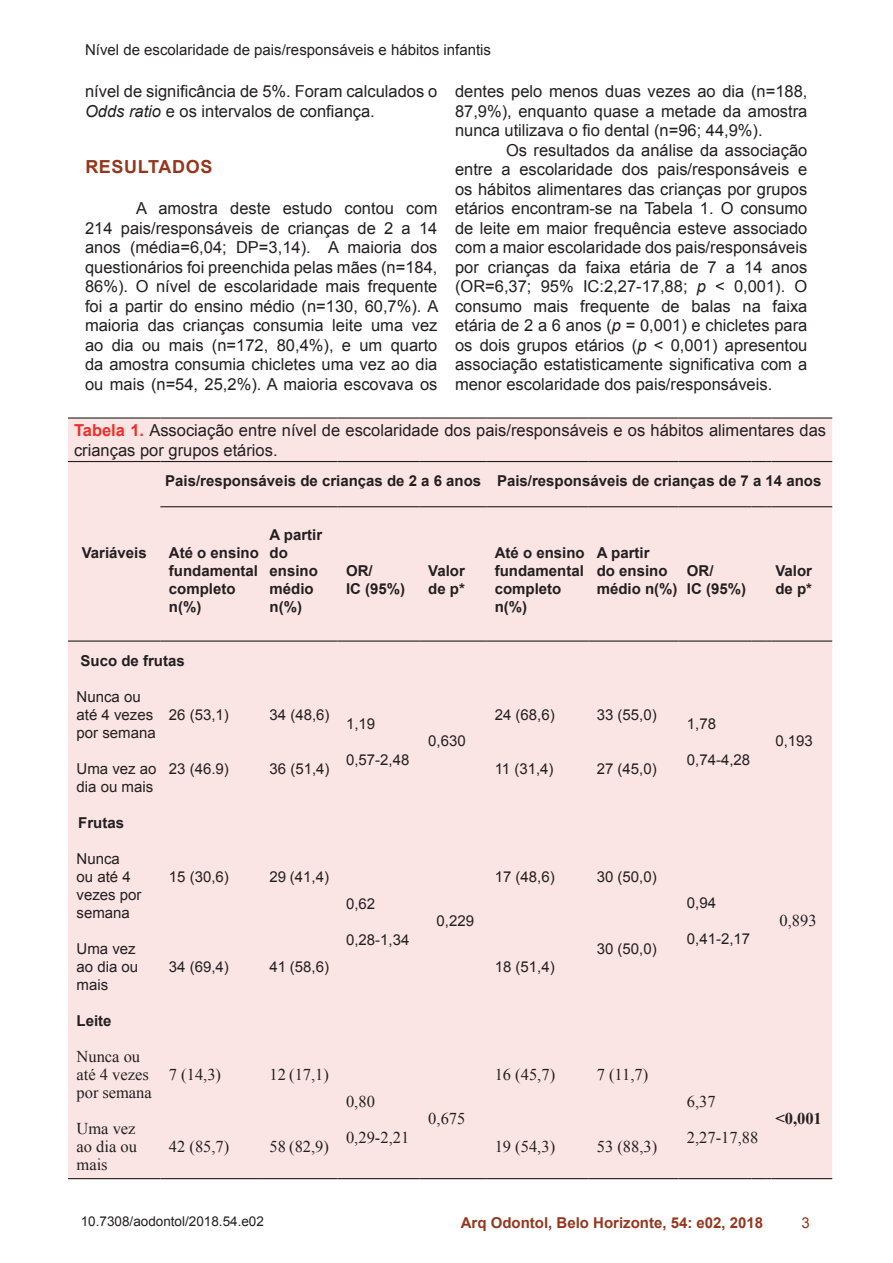
<style>
.page{position:relative;width:893px;height:1263px;background:#fff}
.page>*{position:absolute;margin:0;border:0;box-sizing:border-box;transform-origin:0 0}
.t1{font:700 18px "Arial";letter-spacing:.035em;color:#94371e}
.t2{font:16.5px/19.5px "Arial";color:#231f20;text-align:justify}
.t3{font:16.5px/18px "Times New Roman";color:#231f20}
.t4{font:700 16.5px "Times New Roman";color:#231f20}
.t5{font:15px/18px "Arial";color:#231f20}
.t6{font:700 15px/18px "Arial";color:#231f20}
.t7{font:700 15px "Arial";color:#94371e}
.t8{font:15px "Arial";color:#94371e}
.t9{font:13.5px "Arial";color:#231f20}
.s1{font-style:italic}
.s2{font-weight:700;color:#ee2f2a}
</style>
<div class="page">
<div style="left:68px;top:419px;width:764px;height:759px;background:#fae5e4"></div>
<hr style="left:68px;top:417px;width:92px;height:2px;background:#231f20">
<hr style="left:160px;top:417px;width:101px;height:2px;background:#231f20">
<hr style="left:261px;top:417px;width:77px;height:2px;background:#231f20">
<hr style="left:338px;top:417px;width:82px;height:2px;background:#231f20">
<hr style="left:420px;top:417px;width:66px;height:2px;background:#231f20">
<hr style="left:486px;top:417px;width:102px;height:2px;background:#231f20">
<hr style="left:588px;top:417px;width:90px;height:2px;background:#231f20">
<hr style="left:678px;top:417px;width:74px;height:2px;background:#231f20">
<svg style="left:752px;top:417px;width:19px;height:2px"></svg>
<hr style="left:771px;top:417px;width:61px;height:2px;background:#231f20">
<hr style="left:68px;top:461px;width:92px;height:1px;background:#231f20">
<hr style="left:160px;top:461px;width:101px;height:1px;background:#231f20">
<hr style="left:261px;top:461px;width:77px;height:1px;background:#231f20">
<hr style="left:338px;top:461px;width:82px;height:1px;background:#231f20">
<hr style="left:420px;top:461px;width:66px;height:1px;background:#231f20">
<hr style="left:486px;top:461px;width:102px;height:1px;background:#231f20">
<hr style="left:588px;top:461px;width:90px;height:1px;background:#231f20">
<hr style="left:678px;top:461px;width:74px;height:1px;background:#231f20">
<svg style="left:752px;top:461px;width:19px;height:1px"></svg>
<hr style="left:771px;top:461px;width:61px;height:1px;background:#231f20">
<hr style="left:68px;top:640px;width:92px;height:2px;background:#231f20">
<hr style="left:160px;top:640px;width:101px;height:2px;background:#231f20">
<hr style="left:261px;top:640px;width:77px;height:2px;background:#231f20">
<hr style="left:338px;top:640px;width:82px;height:2px;background:#231f20">
<hr style="left:420px;top:640px;width:66px;height:2px;background:#231f20">
<hr style="left:486px;top:640px;width:102px;height:2px;background:#231f20">
<hr style="left:588px;top:640px;width:90px;height:2px;background:#231f20">
<hr style="left:678px;top:640px;width:74px;height:2px;background:#231f20">
<svg style="left:752px;top:640px;width:19px;height:2px"></svg>
<hr style="left:771px;top:640px;width:61px;height:2px;background:#231f20">
<hr style="left:160px;top:506px;width:101px;height:1px;background:#231f20">
<hr style="left:261px;top:506px;width:77px;height:1px;background:#231f20">
<hr style="left:338px;top:506px;width:82px;height:1px;background:#231f20">
<hr style="left:420px;top:506px;width:66px;height:1px;background:#231f20">
<hr style="left:486px;top:506px;width:102px;height:1px;background:#231f20">
<hr style="left:588px;top:506px;width:90px;height:1px;background:#231f20">
<hr style="left:678px;top:506px;width:74px;height:1px;background:#231f20">
<svg style="left:752px;top:506px;width:19px;height:1px"></svg>
<hr style="left:771px;top:506px;width:61px;height:1px;background:#231f20">
<hr style="left:338px;top:1178px;width:82px;height:1px;background:#231f20">
<hr style="left:420px;top:1178px;width:66px;height:1px;background:#231f20">
<hr style="left:678px;top:1178px;width:74px;height:1px;background:#231f20">
<svg style="left:752px;top:1178px;width:19px;height:1px"></svg>
<hr style="left:771px;top:1178px;width:61px;height:1px;background:#231f20">
<hr style="left:68px;top:1178px;width:92px;height:1px;background:#231f20">
<hr style="left:160px;top:1178px;width:101px;height:1px;background:#231f20">
<hr style="left:261px;top:1178px;width:77px;height:1px;background:#231f20">
<hr style="left:486px;top:1178px;width:102px;height:1px;background:#231f20">
<hr style="left:588px;top:1178px;width:90px;height:1px;background:#231f20">
<p class="t5" style="left:85px;top:41px;width:408px">Nível de escolaridade de pais/responsáveis e hábitos infantis</p>
<p class="t2" style="left:85px;top:81px;width:354px">nível de significância de 5%. Foram calculados o<br><span class="s1">Odds ratio</span> e os intervalos de confiança.</p>
<p class="t2" style="left:455px;top:81px;width:354px">dentes pelo menos duas vezes ao dia (n=188, 87,9%), enquanto quase a metade da amostra nunca utilizava o fio dental (n=96; 44,9%).</p>
<p class="t2" style="left:455px;top:140px;width:354px;text-indent:51px">Os resultados da análise da associação entre a escolaridade dos pais/responsáveis e os hábitos alimentares das crianças por grupos etários encontram-se na Tabela 1. O consumo de leite em maior frequência esteve associado com a maior escolaridade dos pais/responsáveis por crianças da faixa etária de 7 a 14 anos (OR=6,37; 95% IC:2,27-17,88; <span class="s1">p</span> &lt; 0,001). O consumo mais frequente de balas na faixa etária de 2 a 6 anos (<span class="s1">p</span> = 0,001) e chicletes para os dois grupos etários (<span class="s1">p</span> &lt; 0,001) apresentou associação estatisticamente significativa com a menor escolaridade dos pais/responsáveis.</p>
<p class="t2" style="left:74px;top:420px;width:754px"><span class="s2">Tabela 1.</span> Associação entre nível de escolaridade dos pais/responsáveis e os hábitos alimentares das crianças por grupos etários.</p>
<p class="t1" style="left:85px;top:154px;width:129px">RESULTADOS</p>
<p class="t2" style="left:85px;top:199px;width:355px;text-indent:51px">A amostra deste estudo contou com 214 pais/responsáveis de crianças de 2 a 14 anos (média=6,04; DP=3,14). A maioria dos questionários foi preenchida pelas mães (n=184, 86%). O nível de escolaridade mais frequente foi a partir do ensino médio (n=130, 60,7%). A maioria das crianças consumia leite uma vez ao dia ou mais (n=172, 80,4%), e um quarto da amostra consumia chicletes uma vez ao dia ou mais (n=54, 25,2%). A maioria escovava os</p>
<p class="t6" style="left:82px;top:544px;width:67px">Variáveis</p>
<p class="t6" style="left:165px;top:472px;width:658px">Pais/responsáveis de crianças de 2 a 6 anos Pais/responsáveis de crianças de 7 a 14 anos</p>
<p class="t6" style="left:169px;top:544px;width:92px">Até o ensino fundamental completo n(%)</p>
<p class="t6" style="left:270px;top:526px;width:54px">A partir do ensino médio n(%)</p>
<p class="t6" style="left:346px;top:562px;width:61px">OR/<br>IC (95%)</p>
<p class="t6" style="left:428px;top:562px;width:38px">Valor de p*</p>
<p class="t6" style="left:495px;top:544px;width:92px">Até o ensino fundamental completo n(%)</p>
<p class="t6" style="left:597px;top:544px;width:82px">A partir<br>do ensino médio n(%)</p>
<p class="t6" style="left:687px;top:562px;width:61px">OR/<br>IC (95%)</p>
<p class="t6" style="left:775px;top:562px;width:38px">Valor de p*</p>
<p class="t6" style="left:81px;top:652px;width:106px">Suco de frutas</p>
<p class="t5" style="left:77px;top:688px;width:81px">Nunca ou até 4 vezes por semana</p>
<p class="t5" style="left:169px;top:706px;width:62px">26 (53,1)</p>
<p class="t5" style="left:270px;top:706px;width:62px">34 (48,6)</p>
<p class="t5" style="left:495px;top:706px;width:62px">24 (68,6)</p>
<p class="t5" style="left:597px;top:706px;width:62px">33 (55,0)</p>
<p class="t5" style="left:346px;top:715px;width:31px">1,19</p>
<p class="t5" style="left:346px;top:751px;width:65px">0,57-2,48</p>
<p class="t5" style="left:428px;top:731px;width:39px">0,630</p>
<p class="t5" style="left:77px;top:760px;width:82px">Uma vez ao dia ou mais</p>
<p class="t5" style="left:169px;top:760px;width:62px">23 (46.9)</p>
<p class="t5" style="left:270px;top:760px;width:62px">36 (51,4)</p>
<p class="t5" style="left:495px;top:760px;width:60px">11 (31,4)</p>
<p class="t5" style="left:597px;top:760px;width:62px">27 (45,0)</p>
<p class="t6" style="left:78px;top:814px;width:47px">Frutas</p>
<p class="t5" style="left:77px;top:850px;width:67px">Nunca<br>ou até 4 vezes por semana</p>
<p class="t5" style="left:495px;top:868px;width:62px">17 (48,6)</p>
<p class="t5" style="left:597px;top:868px;width:62px">30 (50,0)</p>
<p class="t5" style="left:169px;top:868px;width:62px">15 (30,6)</p>
<p class="t5" style="left:270px;top:868px;width:61px">29 (41,4)</p>
<p class="t5" style="left:346px;top:895px;width:31px">0,62</p>
<p class="t5" style="left:346px;top:931px;width:65px">0,28-1,34</p>
<p class="t5" style="left:437px;top:911px;width:39px">0,229</p>
<p class="t5" style="left:597px;top:940px;width:62px">30 (50,0)</p>
<p class="t5" style="left:77px;top:940px;width:63px">Uma vez ao dia ou mais</p>
<p class="t5" style="left:169px;top:958px;width:62px">34 (69,4)</p>
<p class="t5" style="left:270px;top:958px;width:61px">41 (58,6)</p>
<p class="t5" style="left:495px;top:958px;width:62px">18 (51,4)</p>
<p class="t6" style="left:77px;top:1012px;width:37px">Leite</p>
<p class="t3" style="left:77px;top:1047px;width:77px">Nunca ou até 4 vezes por semana</p>
<p class="t3" style="left:77px;top:1119px;width:62px;text-align:justify">Uma vez ao dia ou mais</p>
<p class="t3" style="left:169px;top:1065px;width:54px">7 (14,3)</p>
<p class="t3" style="left:270px;top:1065px;width:61px">12 (17,1)</p>
<p class="t3" style="left:495px;top:1065px;width:62px">16 (45,7)</p>
<p class="t3" style="left:597px;top:1065px;width:53px">7 (11,7)</p>
<p class="t3" style="left:346px;top:1083px;width:65px;line-height:36px">0,80<br>0,29-2,21</p>
<p class="t3" style="left:428px;top:1108px;width:39px">0,675</p>
<p class="t3" style="left:169px;top:1137px;width:62px">42 (85,7)</p>
<p class="t3" style="left:270px;top:1137px;width:61px">58 (82,9)</p>
<p class="t3" style="left:495px;top:1137px;width:62px">19 (54,3)</p>
<p class="t3" style="left:597px;top:1137px;width:62px">53 (88,3)</p>
<p class="t5" style="left:687px;top:715px;width:31px">1,78</p>
<p class="t5" style="left:687px;top:751px;width:65px">0,74-4,28</p>
<p class="t5" style="left:775px;top:731px;width:39px">0,193</p>
<p class="t5" style="left:687px;top:893px;width:31px">0,94</p>
<p class="t5" style="left:687px;top:929px;width:65px">0,41-2,17</p>
<p class="t3" style="left:779px;top:910px;width:39px">0,893</p>
<p class="t3" style="left:687px;top:1083px;width:73px;line-height:36px">6,37<br>2,27-17,88</p>
<p class="t4" style="left:775px;top:1106px;width:48px">˂0,001</p>
<p class="t9" style="left:81px;top:1212px;width:185px">10.7308/aodontol/2018.54.e02</p>
<p class="t7" style="left:461px;top:1212px;width:304px">Arq Odontol, Belo Horizonte, 54: e02, 2018</p>
<p class="t8" style="left:801px;top:1212px;width:10px">3</p>
</div>
